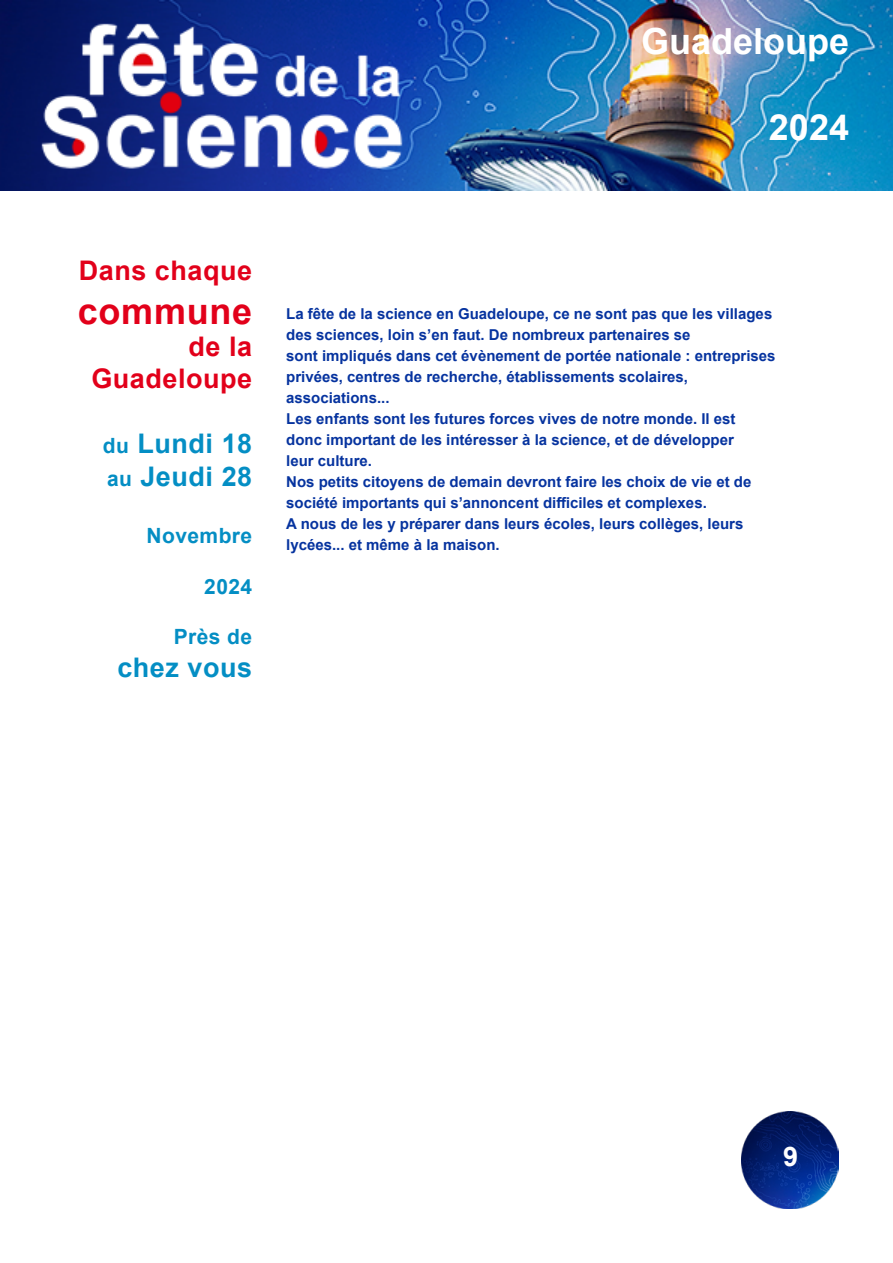
<style>
.page{position:relative;width:893px;height:1263px;background:#fff}
.page>*{position:absolute;margin:0;border:0;box-sizing:border-box;transform-origin:0 0}
.t1{font:700 36px "Arial";color:#fff}
.t2{font:700 36px "Arial";letter-spacing:.02em;color:#e2001a}
.t3{font:700 27px/32.4px "Arial";letter-spacing:.02em;color:#048ec4}
.t4{font:700 27px/32.4px "Arial";letter-spacing:.02em;color:#e2001a;text-align:right}
.t5{font:700 27px "Arial";color:#fff}
.t6{font:700 21px "Arial";letter-spacing:.02em;color:#048ec4}
.t7{font:700 15px/21px "Arial";color:#06339f}
.s1{font-size:21px}
</style>
<div class="page">
<img style="left:0;top:0;width:893px;height:190px">
<img style="left:741px;top:1111px;width:98px;height:98px">
<h1 class="t1" style="left:641px;top:16px;width:210px">Guadeloupe</h1>
<h1 class="t1" style="left:769px;top:102px;width:82px">2024</h1>
<h2 class="t4" style="left:79px;top:255px;width:175px">Dans chaque</h2>
<h1 class="t2" style="left:78px;top:286px;width:176px">commune</h1>
<h2 class="t4" style="left:91px;top:331px;width:162px">de la<br>Guadeloupe</h2>
<h2 class="t3" style="left:103px;top:428px;width:151px"><span class="s1">du</span> Lundi 18 <span class="s1">au</span> Jeudi 28</h2>
<h3 class="t6" style="left:147px;top:521px;width:107px">Novembre</h3>
<h3 class="t6" style="left:204px;top:571px;width:49px">2024</h3>
<h3 class="t6" style="left:174px;top:622px;width:80px">Près de</h3>
<h2 class="t3" style="left:117px;top:651px;width:136px">chez vous</h2>
<p class="t7" style="left:286px;top:303px;width:491px">La fête de la science en Guadeloupe, ce ne sont pas que les villages des sciences, loin s’en faut. De nombreux partenaires se<br>sont impliqués dans cet évènement de portée nationale : entreprises privées, centres de recherche, établissements scolaires, associations...<br>Les enfants sont les futures forces vives de notre monde. Il est<br>donc important de les intéresser à la science, et de développer<br>leur culture.<br>Nos petits citoyens de demain devront faire les choix de vie et de société importants qui s’annoncent difficiles et complexes.<br>A nous de les y préparer dans leurs écoles, leurs collèges, leurs lycées... et même à la maison.</p>
<h2 class="t5" style="left:783px;top:1138px;width:17px">9</h2>
</div>
